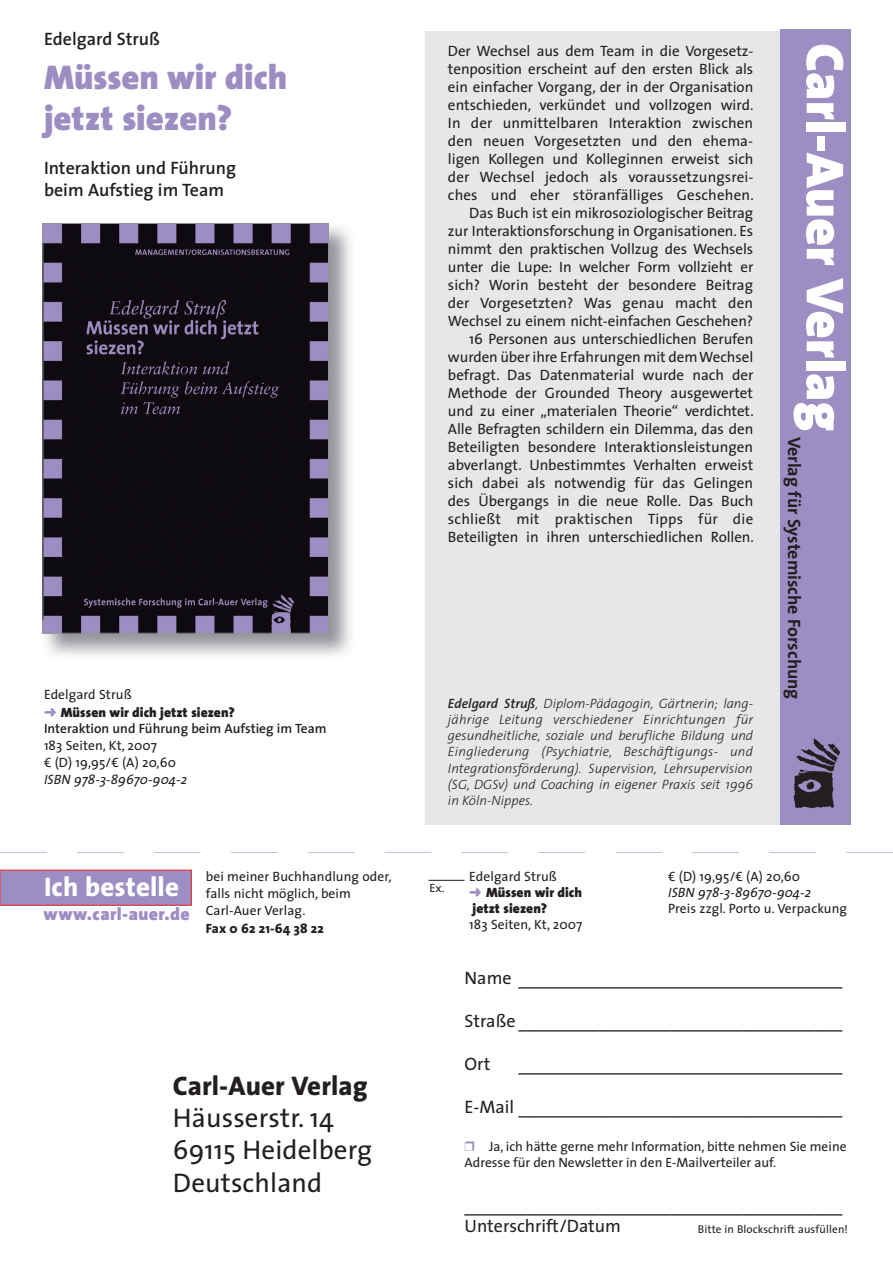
<style>
.page{position:relative;width:893px;height:1263px;background:#fff}
.page>*{position:absolute;margin:0;border:0;box-sizing:border-box;transform-origin:0 0}
.t1{font:900 54px "The Sans";color:#fff}
.t2{font:900 34.5px/41.4px "The Sans";color:#9c8dc3}
.t3{font:27px/32.4px "The Sans";letter-spacing:.005em;color:#231f20}
.t4{font:800 27px "The Sans";letter-spacing:.005em;color:#231f20}
.t5{font:800 27px "The Sans";letter-spacing:.005em;color:#fff}
.t6{font:18px/21.6px "The Sans";color:#231f20}
.t7{font:600 18px/21.6px "The Sans";color:#231f20}
.t8{font:700 18px "The Sans";color:#231f20}
.t9{font:900 17.7px "The Sans";letter-spacing:.025em;color:#9c8dc3}
.t10{font:15px/18px "The Sans";letter-spacing:-.005em;color:#231f20;text-align:right}
.t11{font:italic 300 13.5px/16.2px "The Sans";color:#231f20;text-align:justify}
.t12{font:13.5px/17.2px "The Sans";letter-spacing:.005em;color:#231f20}
.t13{font:600 13.5px/16.8px "The Sans";color:#231f20}
.t14{font:italic 13.5px "The Sans";letter-spacing:.005em;color:#231f20}
.t15{font:900 13.5px/16.2px "The Sans";letter-spacing:.005em;color:#231f20}
.t16{font:800 13.5px "The Sans";letter-spacing:.005em;color:#231f20}
.t17{font:12px "The Sans";color:#231f20}
.t18{font:11.25px "The Sans";letter-spacing:.01em;color:#231f20}
.s1{font-weight:400}
.s2{color:#9c8dc3}
.s3{font-weight:900}
.s4{font-weight:600}
</style>
<div class="page">
<div style="left:425px;top:32px;width:425px;height:793px;background:#e6e7e9"></div>
<div style="left:780px;top:30px;width:70px;height:795px;background:#9c8dc3"></div>
<img style="left:42px;top:223px;width:309px;height:433px">
<img style="left:45px;top:225px;width:282px;height:407px">
<div style="left:43px;top:223px;width:286px;height:411px;border:1px solid #939598"></div>
<div style="left:0;top:870px;width:191px;height:35px;background:#9c8dc3"></div>
<svg style="left:0;top:852px;width:893px;height:1px"></svg>
<img style="left:793px;top:738px;width:48px;height:71px">
<hr style="left:428px;top:880px;width:36px;height:1px;background:#231f20">
<p class="t7" style="left:44px;top:28px;width:117px">Edelgard Struß</p>
<h2 class="t2" style="left:44px;top:55px;width:245px">Müssen wir dich jetzt siezen?</h2>
<p class="t7" style="left:44px;top:157px;width:194px">Interaktion und Führung beim Aufstieg im Team</p>
<p class="t13" style="left:44px;top:686px;width:284px"><span class="s1">Edelgard Struß<br></span><span class="s2">➜</span> <span class="s3">Müssen wir dich jetzt siezen?<br></span>Interaktion und Führung beim Aufstieg im Team</p>
<p class="t12" style="left:44px;top:736px;width:133px">183 Seiten, Kt, 2007<br>€ (D) 19,95/€ (A) 20,60</p>
<p class="t14" style="left:44px;top:769px;width:145px">ISBN 978-3-89670-904-2</p>
<h3 class="t5" style="left:44px;top:864px;width:137px">Ich bestelle</h3>
<p class="t9" style="left:44px;top:899px;width:148px">www.carl-auer.de</p>
<p class="t12" style="left:206px;top:867px;width:187px">bei meiner Buchhandlung oder, falls nicht möglich, beim<br>Carl-Auer Verlag.</p>
<p class="t16" style="left:206px;top:917px;width:120px">Fax 0 62 21-64 38 22</p>
<h3 class="t4" style="left:173px;top:1062px;width:196px">Carl-Auer Verlag</h3>
<h3 class="t3" style="left:173px;top:1101px;width:201px">Häusserstr. 14<br>69115 Heidelberg<br>Deutschland</h3>
<p class="t10" style="left:448px;top:42px;width:307px">Der Wechsel aus dem Team in die Vorgesetz&shy;tenposition erscheint auf den ersten Blick als ein einfacher Vorgang, der in der Organisation entschieden, verkündet und vollzogen wird.<br>In der unmittelbaren Interaktion zwischen den neuen Vorgesetzten und den ehema&shy;ligen Kollegen und Kolleginnen erweist sich der Wechsel jedoch als voraussetzungsrei&shy;ches und eher störanfälliges Geschehen.<br>Das Buch ist ein mikrosoziologischer Beitrag zur Interaktionsforschung in Organisationen. Es nimmt den praktischen Vollzug des Wechsels unter die Lupe: In welcher Form vollzieht er sich? Worin besteht der besondere Beitrag der Vorgesetzten? Was genau macht den Wechsel zu einem nicht-einfachen Geschehen?<br>16 Personen aus unterschiedlichen Berufen wurden über ihre Erfahrungen mit dem Wechsel befragt. Das Datenmaterial wurde nach der Methode der Grounded Theory ausgewertet und zu einer „materialen Theorie“ verdichtet.<br>Alle Befragten schildern ein Dilemma, das den Beteiligten besondere Interaktionsleistungen abverlangt. Unbestimmtes Verhalten erweist sich dabei als notwendig für das Gelingen des Übergangs in die neue Rolle. Das Buch schließt mit praktischen Tipps für die Beteiligten in ihren unterschiedlichen Rollen.</p>
<p class="t11" style="left:448px;top:695px;width:307px"><span class="s4">Edelgard Struß</span>, Diplom-Pädagogin, Gärtnerin; lang&shy;jährige Leitung verschiedener Einrichtungen für gesundheitliche, soziale und berufliche Bildung und Eingliederung (Psychiatrie, Beschäftigungs- und Integrationsförderung). Supervision, Lehrsupervision (SG, DGSv) und Coaching in eigener Praxis seit 1996 in Köln-Nippes.</p>
<h1 class="t1" style="left:871px;top:43px;width:390px;rotate:90deg">Carl-Auer Verlag</h1>
<p class="t8" style="left:809px;top:437px;width:264px;rotate:90deg">Verlag für Systemische Forschung</p>
<p class="t17" style="left:430px;top:878px;width:17px">Ex.</p>
<p class="t15" style="left:469px;top:868px;width:114px"><span class="s1">Edelgard Struß<br></span><span class="s2">➜</span> Müssen wir dich jetzt siezen?</p>
<p class="t12" style="left:469px;top:916px;width:115px">183 Seiten, Kt, 2007</p>
<p class="t12" style="left:668px;top:867px;width:133px">€ (D) 19,95/€ (A) 20,60</p>
<p class="t14" style="left:668px;top:881px;width:145px">ISBN 978-3-89670-904-2</p>
<p class="t12" style="left:668px;top:900px;width:180px">Preis zzgl. Porto u. Verpackung</p>
<p class="t6" style="left:465px;top:966px;width:379px">Name ____________________________________</p>
<p class="t6" style="left:465px;top:1009px;width:379px">Straße ____________________________________</p>
<p class="t6" style="left:465px;top:1053px;width:28px">Ort</p>
<p class="t6" style="left:519px;top:1053px;width:325px">____________________________________</p>
<p class="t6" style="left:465px;top:1096px;width:379px">E-Mail ____________________________________</p>
<p class="t12" style="left:465px;top:1138px;width:384px;line-height:16.2px"><span class="s2">❒</span> Ja, ich hätte gerne mehr Information, bitte nehmen Sie meine<br>Adresse für den Newsletter in den E-Mailverteiler auf.</p>
<p class="t6" style="left:465px;top:1193px;width:380px">__________________________________________<br>Unterschrift/Datum</p>
<p class="t18" style="left:698px;top:1220px;width:152px">Bitte in Blockschrift ausfüllen!</p>
</div>
